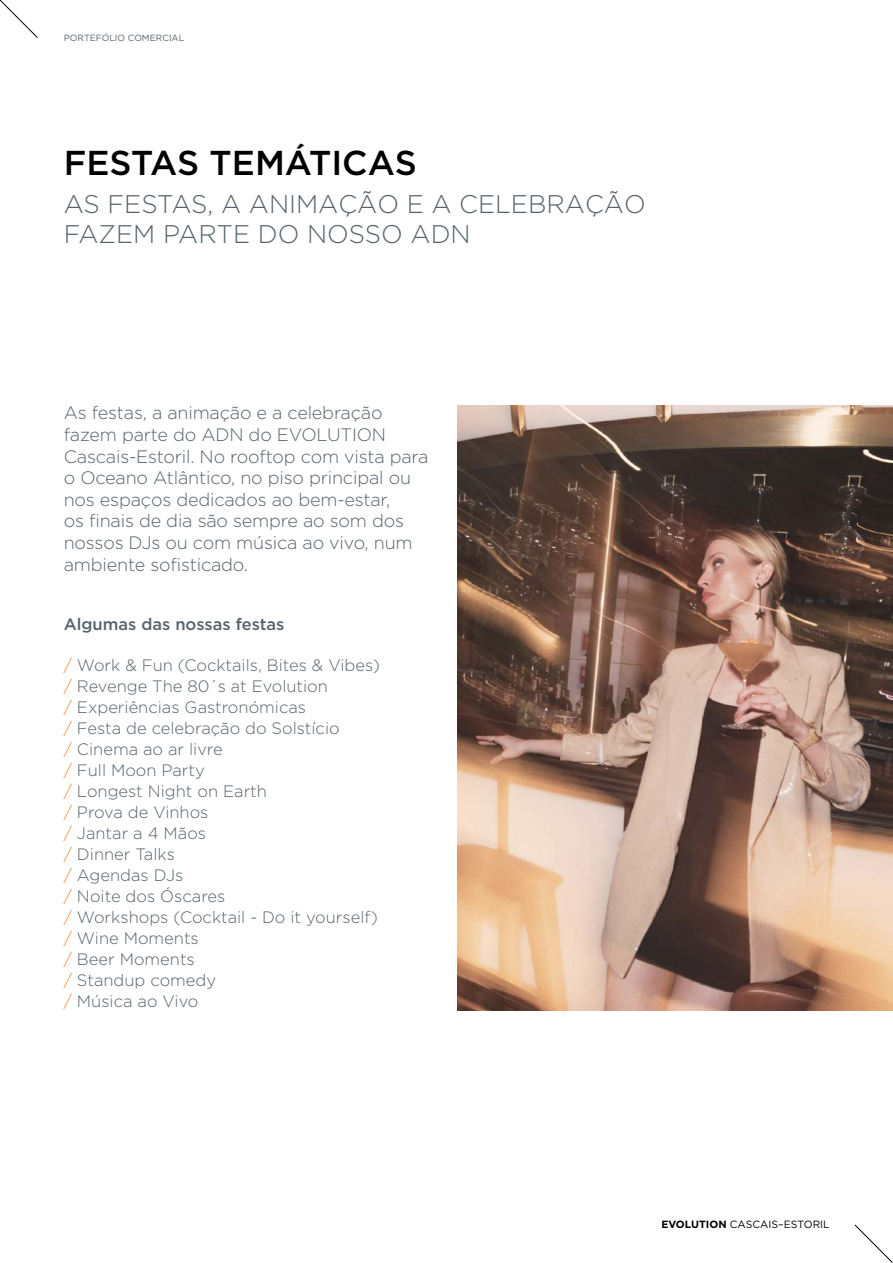
<style>
.page{position:relative;width:893px;height:1263px;background:#fff}
.page>*{position:absolute;margin:0;border:0;box-sizing:border-box;transform-origin:0 0}
.t1{font:500 34.5px "Gotham";color:#000}
.t2{font:300 25.5px/30.6px "Gotham";color:#56636d}
.t3{font:300 18px/21.6px "Gotham";letter-spacing:-.01em;color:#56636d}
.t4{font:300 16.5px/21px "Gotham";color:#56636d}
.t5{font:500 16.5px "Gotham";color:#56636d}
.t6{font:10.5px "Gotham";color:#000}
.t7{font:9px "Gotham";color:#56636d}
.s1{color:#f58231}
.s2{font-weight:700}
</style>
<div class="page">
<svg style="left:0;top:0;width:38px;height:38px"></svg>
<svg style="left:854px;top:1224px;width:39px;height:39px"></svg>
<img style="left:458px;top:405px;width:435px;height:606px">
<p class="t7" style="left:64px;top:33px;width:122px">PORTEFÓLIO COMERCIAL</p>
<h1 class="t1" style="left:64px;top:140px;width:354px">FESTAS TEMÁTICAS</h1>
<h2 class="t2" style="left:64px;top:188px;width:583px">AS FESTAS, A ANIMAÇÃO E A CELEBRAÇÃO<br>FAZEM PARTE DO NOSSO ADN</h2>
<p class="t3" style="left:64px;top:402px;width:366px">As festas, a animação e a celebração fazem parte do ADN do EVOLUTION Cascais-Estoril. No rooftop com vista para o Oceano Atlântico, no piso principal ou nos espaços dedicados ao bem-estar,<br>os finais de dia são sempre ao som dos nossos DJs ou com música ao vivo, num ambiente sofisticado.</p>
<p class="t5" style="left:64px;top:613px;width:222px">Algumas das nossas festas</p>
<p class="t4" style="left:64px;top:654px;width:318px"><span class="s1">/</span> Work &amp; Fun (Cocktails, Bites &amp; Vibes) <span class="s1">/</span> Revenge The 80´s at Evolution<br><span class="s1">/</span> Experiências Gastronómicas<br><span class="s1">/</span> Festa de celebração do Solstício<br><span class="s1">/</span> Cinema ao ar livre<br><span class="s1">/</span> Full Moon Party<br><span class="s1">/</span> Longest Night on Earth<br><span class="s1">/</span> Prova de Vinhos<br><span class="s1">/</span> Jantar a 4 Mãos<br><span class="s1">/</span> Dinner Talks<br><span class="s1">/</span> Agendas DJs<br><span class="s1">/</span> Noite dos Óscares<br><span class="s1">/</span> Workshops (Cocktail - Do it yourself) <span class="s1">/</span> Wine Moments<br><span class="s1">/</span> Beer Moments<br><span class="s1">/</span> Standup comedy<br><span class="s1">/</span> Música ao Vivo</p>
<p class="t6" style="left:661px;top:1217px;width:170px"><span class="s2">EVOLUTION</span> CASCAIS–ESTORIL</p>
</div>
